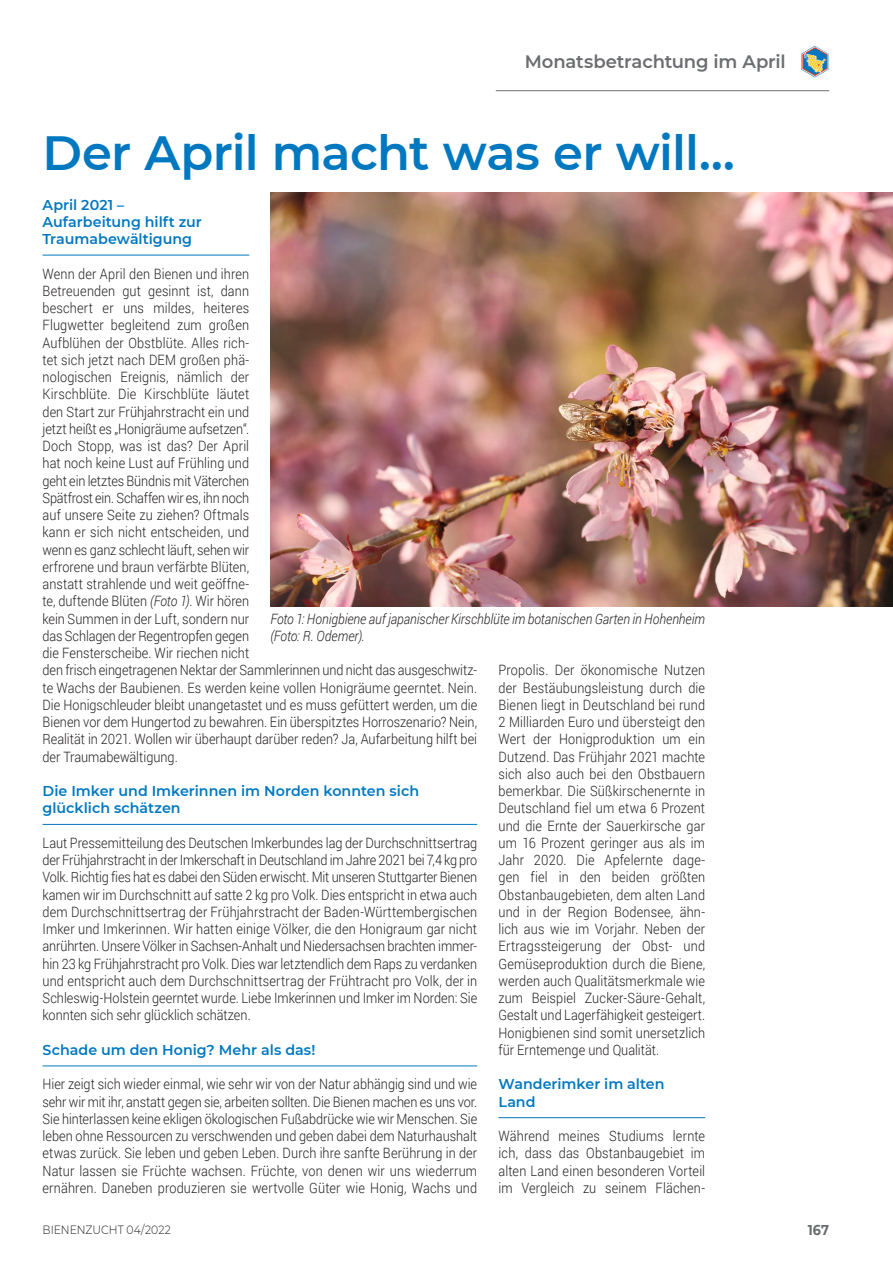
<style>
.page{position:relative;width:893px;height:1263px;background:#fff}
.page>*{position:absolute;margin:0;border:0;box-sizing:border-box;transform-origin:0 0}
.t1{font:600 48px "Montserrat";letter-spacing:-.015em;color:#0078c0}
.t2{font:600 18px "Montserrat";letter-spacing:-.005em;color:#6c6d70}
.t3{font:300 14.25px/17.2px "Roboto";letter-spacing:.005em;color:#231f20;text-align:justify;scale:.89 1}
.t4{font:600 14.25px/17.2px "Montserrat";color:#0078c0}
.t5{font:italic 300 14.25px/17.2px "Roboto";color:#231f20;scale:.89 1}
.t6{font:700 14.25px "Montserrat";color:#6c6d70;scale:.9 1}
.t7{font:300 12px "Montserrat";color:#231f20;scale:.9 1}
.s1{font-style:italic}
</style>
<div class="page">
<hr style="left:496px;top:90px;width:333px;height:1px;background:#6c6d70">
<img style="left:801px;top:46px;width:28px;height:32px">
<hr style="left:498px;top:1117px;width:207px;height:1px;background:#0078c0">
<hr style="left:43px;top:255px;width:206px;height:1px;background:#0078c0">
<hr style="left:43px;top:824px;width:434px;height:1px;background:#0078c0">
<hr style="left:43px;top:1065px;width:434px;height:1px;background:#0078c0">
<img style="left:270px;top:192px;width:623px;height:414px">
<p class="t2" style="left:525px;top:49px;width:262px">Monatsbetrachtung im April</p>
<h1 class="t1" style="left:43px;top:119px;width:694px">Der April macht was er will…</h1>
<p class="t4" style="left:43px;top:195px;width:161px">April 2021 –<br>Aufarbeitung hilft zur<br>Traumabewältigung</p>
<p class="t3" style="left:43px;top:264px;width:490px;text-align:left">Wenn der April den Bienen und ihren<br>Betreuenden gut gesinnt ist, dann<br>beschert er uns mildes, heiteres<br>Flugwetter begleitend zum großen<br>Aufblühen der Obstblüte. Alles rich-<br>tet sich jetzt nach DEM großen phä-<br>nologischen Ereignis, nämlich der<br>Kirschblüte. Die Kirschblüte läutet<br>den Start zur Frühjahrstracht ein und<br>jetzt heißt es „Honigräume aufsetzen“.<br>Doch Stopp, was ist das? Der April<br>hat noch keine Lust auf Frühling und<br>geht ein letztes Bündnis mit Väterchen<br>Spätfrost ein. Schaffen wir es, ihn noch<br>auf unsere Seite zu ziehen? Oftmals<br>kann er sich nicht entscheiden, und<br>wenn es ganz schlecht läuft, sehen wir<br>erfrorene und braun verfärbte Blüten,<br>anstatt strahlende und weit geöffne-<br>te, duftende Blüten <span class="s1">(Foto 1)</span>. Wir hören<br>kein Summen in der Luft, sondern nur<br>das Schlagen der Regentropfen gegen<br>die Fensterscheibe. Wir riechen nicht<br>den frisch eingetragenen Nektar der Sammlerinnen und nicht das ausgeschwitz&shy;te Wachs der Baubienen. Es werden keine vollen Honigräume geerntet. Nein.<br>Die Honigschleuder bleibt unangetastet und es muss gefüttert werden, um die Bienen vor dem Hungertod zu bewahren. Ein überspitztes Horroszenario? Nein, Realität in 2021. Wollen wir überhaupt darüber reden? Ja, Aufarbeitung hilft bei der Traumabewältigung.</p>
<p class="t4" style="left:43px;top:782px;width:378px">Die Imker und Imkerinnen im Norden konnten sich glücklich schätzen</p>
<p class="t3" style="left:43px;top:834px;width:490px">Laut Pressemitteilung des Deutschen Imkerbundes lag der Durchschnittsertrag der Frühjahrstracht in der Imkerschaft in Deutschland im Jahre 2021 bei 7,4 kg pro Volk. Richtig fies hat es dabei den Süden erwischt. Mit unseren Stuttgarter Bienen kamen wir im Durchschnitt auf satte 2 kg pro Volk. Dies entspricht in etwa auch dem Durchschnittsertrag der Frühjahrstracht der Baden-Württembergischen Imker und Imkerinnen. Wir hatten einige Völker, die den Honigraum gar nicht anrührten. Unsere Völker in Sachsen-Anhalt und Niedersachsen brachten immer&shy;hin 23 kg Frühjahrstracht pro Volk. Dies war letztendlich dem Raps zu verdanken und entspricht auch dem Durchschnittsertrag der Frühtracht pro Volk, der in Schleswig-Holstein geerntet wurde. Liebe Imkerinnen und Imker im Norden: Sie konnten sich sehr glücklich schätzen.</p>
<p class="t4" style="left:43px;top:1040px;width:274px">Schade um den Honig? Mehr als das!</p>
<p class="t3" style="left:43px;top:1075px;width:490px">Hier zeigt sich wieder einmal, wie sehr wir von der Natur abhängig sind und wie sehr wir mit ihr, anstatt gegen sie, arbeiten sollten. Die Bienen machen es uns vor.<br>Sie hinterlassen keine ekligen ökologischen Fußabdrücke wie wir Menschen. Sie leben ohne Ressourcen zu verschwenden und geben dabei dem Naturhaushalt etwas zurück. Sie leben und geben Leben. Durch ihre sanfte Berührung in der Natur lassen sie Früchte wachsen. Früchte, von denen wir uns wiederrum ernähren. Daneben produzieren sie wertvolle Güter wie Honig, Wachs und</p>
<p class="t5" style="left:270px;top:609px;width:490px">Foto 1: Honigbiene auf japanischer Kirschblüte im botanischen Garten in Hohenheim (Foto: R. Odemer).</p>
<p class="t3" style="left:498px;top:661px;width:234px">Propolis. Der ökonomische Nutzen der Bestäubungsleistung durch die Bienen liegt in Deutschland bei rund 2 Milliarden Euro und übersteigt den Wert der Honigproduktion um ein Dutzend. Das Frühjahr 2021 machte sich also auch bei den Obstbauern bemerkbar. Die Süßkirschenernte in Deutschland fiel um etwa 6 Prozent und die Ernte der Sauerkirsche gar um 16 Prozent geringer aus als im Jahr 2020. Die Apfelernte dage&shy;gen fiel in den beiden größten Obstanbaugebieten, dem alten Land und in der Region Bodensee, ähn&shy;lich aus wie im Vorjahr. Neben der Ertragssteigerung der Obst- und Gemüseproduktion durch die Biene, werden auch Qualitätsmerkmale wie zum Beispiel Zucker-Säure-Gehalt, Gestalt und Lagerfähigkeit gesteigert.<br>Honigbienen sind somit unersetzlich für Erntemenge und Qualität.</p>
<p class="t4" style="left:498px;top:1075px;width:168px">Wanderimker im alten<br>Land</p>
<p class="t3" style="left:498px;top:1127px;width:234px">Während meines Studiums lernte ich, dass das Obstanbaugebiet im alten Land einen besonderen Vorteil im Vergleich zu seinem Flächen-</p>
<p class="t7" style="left:43px;top:1221px;width:144px">BIENENZUCHT 04/2022</p>
<p class="t6" style="left:808px;top:1219px;width:25px">167</p>
</div>
